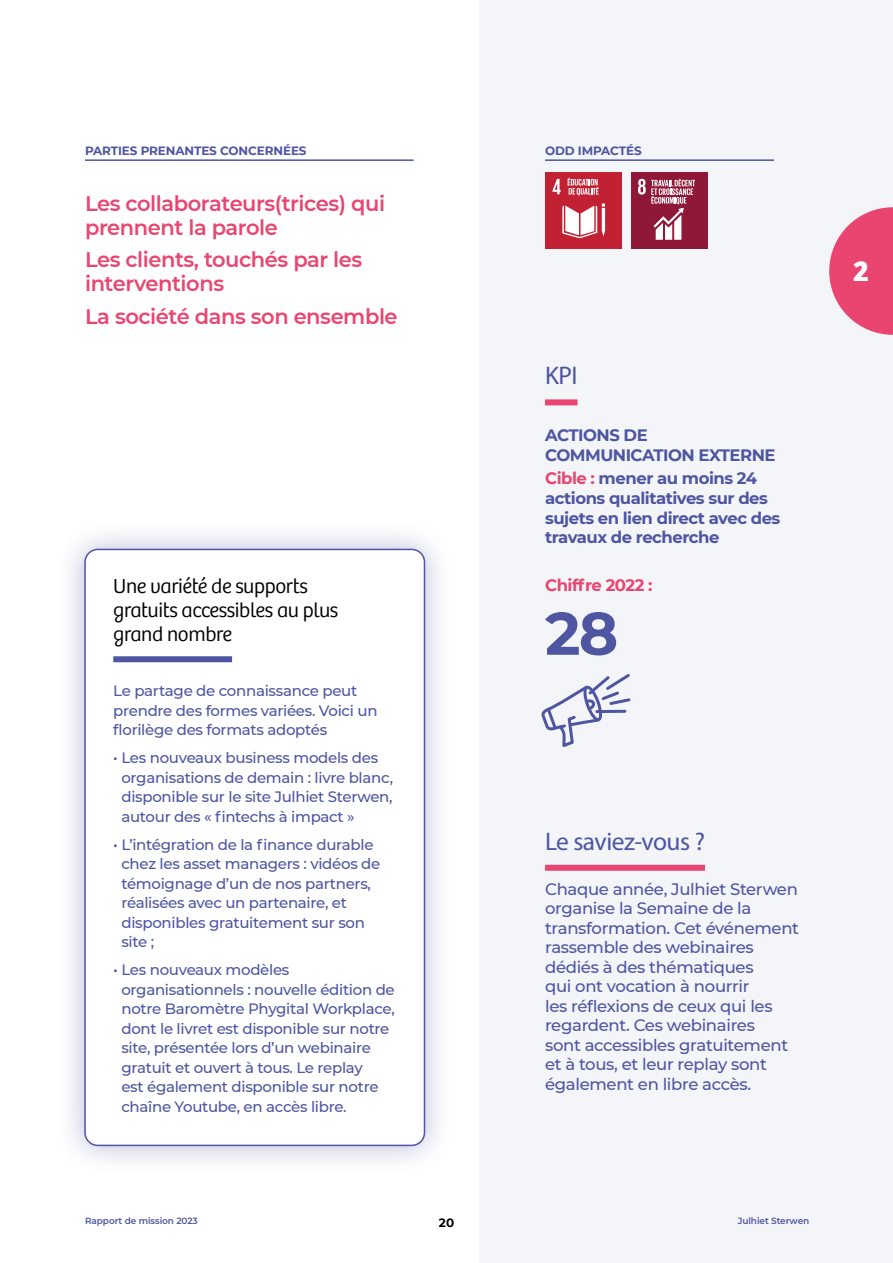
<style>
.page{position:relative;width:893px;height:1263px;background:#fff}
.page>*{position:absolute;margin:0;border:0;box-sizing:border-box;transform-origin:0 0}
.t1{font:700 60px "Montserrat";color:#4e55a1}
.t2{font:700 30px "Bree";color:#fff}
.t3{font:25.5px "Myriad Pro";letter-spacing:-.02em;color:#4e55a1}
.t4{font:600 21px/24px "Montserrat";letter-spacing:-.02em;color:#e94570}
.t5{font:300 21px/24px "Bree";letter-spacing:-.02em;color:#000}
.t6{font:500 16.5px/19.5px "Montserrat";letter-spacing:-.02em;color:#4e55a1}
.t7{font:700 16.5px/19.5px "Montserrat";letter-spacing:-.03em;color:#4e55a1}
.t8{font:700 16.5px "Montserrat";letter-spacing:-.03em;color:#e94570}
.t9{font:500 15px/19.5px "Montserrat";letter-spacing:-.02em;color:#4e55a1}
.t10{font:700 12px "Montserrat";letter-spacing:-.01em;color:#4e55a1}
.t11{font:700 12px "Montserrat";color:#000}
.t12{font:600 9px "Montserrat";letter-spacing:-.01em;color:#4e55a1}
.s1{color:#e94570}
</style>
<div class="page">
<div style="left:479px;top:0;width:414px;height:1263px;background:#f4f5f9"></div>
<svg style="left:829px;top:207px;width:64px;height:128px"></svg>
<hr style="left:545px;top:159px;width:229px;height:2px;background:#4e55a1">
<div style="left:631px;top:173px;width:76px;height:76px;background:#8f1838"></div>
<svg style="left:638px;top:179px;width:57px;height:61px"></svg>
<div style="left:545px;top:173px;width:76px;height:76px;background:#c22033"></div>
<svg style="left:562px;top:203px;width:43px;height:35px"></svg>
<svg style="left:553px;top:179px;width:8px;height:15px"></svg>
<svg style="left:568px;top:178px;width:31px;height:17px"></svg>
<div style="left:545px;top:399px;width:32px;height:6px;background:#e94570"></div>
<hr style="left:85px;top:159px;width:329px;height:2px;background:#4e55a1">
<svg style="left:541px;top:674px;width:90px;height:73px"></svg>
<div style="left:57px;top:521px;width:397px;height:654px;background:#4e55a1;opacity:.4"></div>
<div style="left:85px;top:549px;width:339px;height:596px;background:#fff;border-radius:13px"></div>
<div style="left:84px;top:549px;width:341px;height:597px;border:2px solid #4e55a1;border-radius:13px"></div>
<div style="left:113px;top:656px;width:119px;height:6px;background:#4e55a1"></div>
<div style="left:545px;top:865px;width:160px;height:6px;background:#e94570"></div>
<p class="t10" style="left:85px;top:142px;width:223px">PARTIES PRENANTES CONCERNÉES</p>
<h3 class="t4" style="left:85px;top:190px;width:302px">Les collaborateurs(trices) qui prennent la parole</h3>
<h3 class="t4" style="left:85px;top:247px;width:279px">Les clients, touchés par les interventions</h3>
<h3 class="t4" style="left:85px;top:303px;width:314px">La société dans son ensemble</h3>
<h3 class="t5" style="left:113px;top:575px;width:227px">Une variété de supports gratuits accessibles au plus grand nombre</h3>
<p class="t9" style="left:113px;top:681px;width:266px">Le partage de connaissance peut prendre des formes variées. Voici un florilège des formats adoptés</p>
<p class="t9" style="left:121px;top:748px;width:273px;text-indent:-8px">• Les nouveaux business models des organisations de demain : livre blanc, disponible sur le site Julhiet Sterwen, autour des « fintechs à impact »</p>
<p class="t9" style="left:121px;top:834px;width:260px;text-indent:-8px">• L’intégration de la finance durable chez les asset managers : vidéos de témoignage d’un de nos partners, réalisées avec un partenaire, et disponibles gratuitement sur son site ;</p>
<p class="t9" style="left:121px;top:960px;width:275px;text-indent:-8px">• Les nouveaux modèles organisationnels : nouvelle édition de notre Baromètre Phygital Workplace, dont le livret est disponible sur notre site, présentée lors d’un webinaire gratuit et ouvert à tous. Le replay<br>est également disponible sur notre chaîne Youtube, en accès libre.</p>
<p class="t10" style="left:545px;top:142px;width:98px">ODD IMPACTÉS</p>
<h3 class="t3" style="left:545px;top:360px;width:34px">KPI</h3>
<p class="t7" style="left:545px;top:425px;width:232px">ACTIONS DE<br>COMMUNICATION EXTERNE</p>
<p class="t7" style="left:545px;top:468px;width:237px"><span class="s1">Cible :</span> mener au moins 24 actions qualitatives sur des sujets en lien direct avec des travaux de recherche</p>
<p class="t8" style="left:545px;top:573px;width:109px">Chiffre 2022 :</p>
<h1 class="t1" style="left:545px;top:590px;width:75px">28</h1>
<h3 class="t3" style="left:545px;top:825px;width:161px">Le saviez-vous ?</h3>
<p class="t6" style="left:545px;top:878px;width:256px">Chaque année, Julhiet Sterwen organise la Semaine de la transformation. Cet événement rassemble des webinaires dédiés à des thématiques<br>qui ont vocation à nourrir<br>les réflexions de ceux qui les regardent. Ces webinaires<br>sont accessibles gratuitement et à tous, et leur replay sont également en libre accès.</p>
<p class="t12" style="left:85px;top:1214px;width:114px">Rapport de mission 2023</p>
<p class="t11" style="left:439px;top:1214px;width:17px">20</p>
<p class="t12" style="left:738px;top:1214px;width:73px">Julhiet Sterwen</p>
<h2 class="t2" style="left:853px;top:253px;width:17px">2</h2>
</div>
